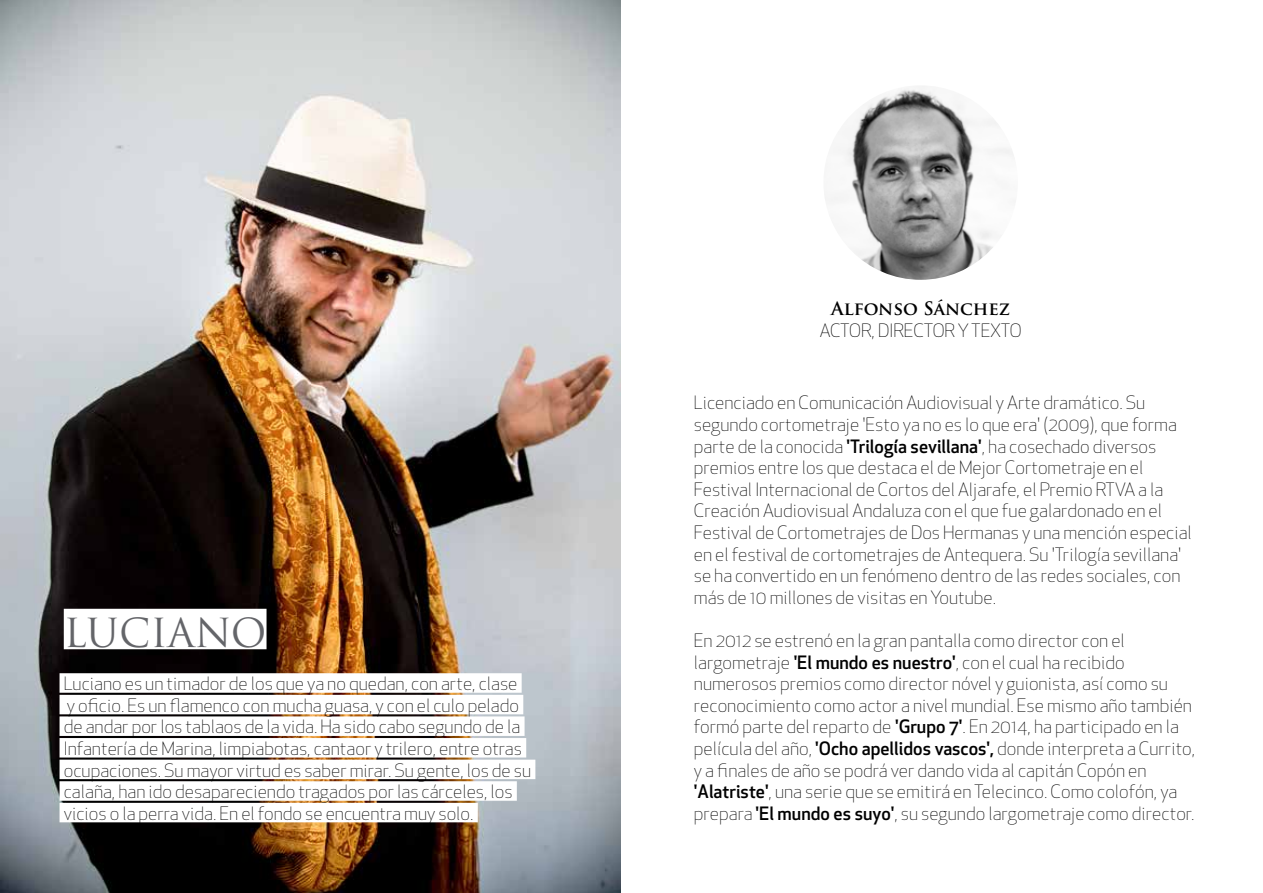
<style>
.page{position:relative;width:1263px;height:893px;background:#fff}
.page>*{position:absolute;margin:0;border:0;box-sizing:border-box;transform-origin:0 0}
.t1{font:39px "Trajan Pro";color:#646569}
.t2{font:300 18px/21.6px "Apex New";color:#000}
.t3{font:700 18px "Trajan Pro";color:#000}
.s1{font-weight:500}
</style>
<div class="page">
<img style="left:0;top:0;width:621px;height:893px">
<div style="left:64px;top:609px;width:203px;height:40px;background:#fff"></div>
<div style="left:60px;top:673px;width:462px;height:20px;background:#fff"></div>
<div style="left:60px;top:695px;width:463px;height:19px;background:#fff"></div>
<div style="left:60px;top:716px;width:465px;height:20px;background:#fff"></div>
<div style="left:60px;top:738px;width:466px;height:19px;background:#fff"></div>
<div style="left:60px;top:760px;width:475px;height:19px;background:#fff"></div>
<div style="left:60px;top:781px;width:457px;height:20px;background:#fff"></div>
<div style="left:60px;top:803px;width:418px;height:19px;background:#fff"></div>
<img style="left:823px;top:85px;width:195px;height:195px;border-radius:97px">
<h1 class="t1" style="left:64px;top:608px;width:204px">LUCIANO</h1>
<p class="t2" style="left:64px;top:673px;width:469px">Luciano es un timador de los que ya no quedan, con arte, clase<br>y oficio. Es un flamenco con mucha guasa, y con el culo pelado de andar por los tablaos de la vida. Ha sido cabo segundo de la Infantería de Marina, limpiabotas, cantaor y trilero, entre otras ocupaciones. Su mayor virtud es saber mirar. Su gente, los de su calaña, han ido desapareciendo tragados por las cárceles, los vicios o la perra vida. En el fondo se encuentra muy solo.</p>
<p class="t3" style="left:831px;top:297px;width:180px">Alfonso Sánchez</p>
<p class="t2" style="left:820px;top:319px;width:69px">Actor, direc</p>
<p class="t2" style="left:924px;top:319px;width:88px">tor Y TEXTO</p>
<p class="t2" style="left:694px;top:392px;width:499px">Licenciado en Comunicación Audiovisual y Arte dramático. Su segundo cortometraje 'Esto ya no es lo que era' (2009), que forma parte de la conocida <span class="s1">'Trilogía sevillana'</span>, ha cosechado diversos premios entre los que destaca el de Mejor Cortometraje en el Festival Internacional de Cortos del Aljarafe, el Premio RTVA a la Creación Audiovisual Andaluza con el que fue galardonado en el Festival de Cortometrajes de Dos Hermanas y una mención especial en el festival de cortometrajes de Antequera. Su 'Trilogía sevillana' se ha convertido en un fenómeno dentro de las redes sociales, con más de 10 millones de visitas en Youtube.</p>
<p class="t2" style="left:694px;top:630px;width:503px">En 2012 se estrenó en la gran pantalla como director con el largometraje <span class="s1">'El mundo es nuestro'</span>, con el cual ha recibido numerosos premios como director nóvel y guionista, así como su reconocimiento como actor a nivel mundial. Ese mismo año también formó parte del reparto de <span class="s1">'Grupo 7'</span>. En 2014, ha participado en la película del año, <span class="s1">'Ocho apellidos vascos',</span> donde interpreta a Currito, y a finales de año se podrá ver dando vida al capitán Copón en <span class="s1">'Alatriste'</span>, una serie que se emitirá en Telecinco. Como colofón, ya prepara <span class="s1">'El mundo es suyo'</span>, su segundo largometraje como director.</p>
</div>
